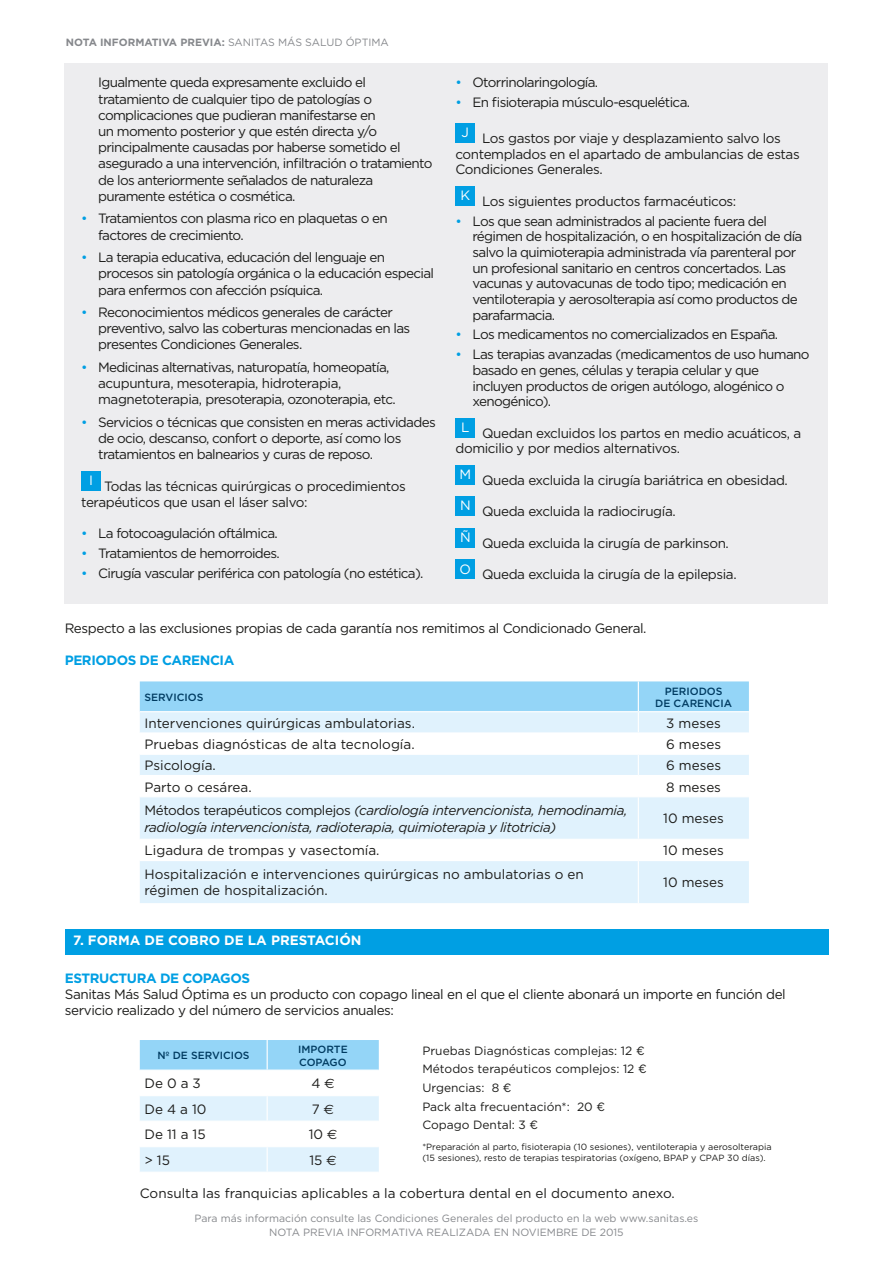
<style>
.page{position:relative;width:893px;height:1263px;background:#fff}
.page>*{position:absolute;margin:0;border:0;box-sizing:border-box;transform-origin:0 0}
.t1{font:13.5px/16.2px "Gotham";letter-spacing:-.05em;color:#1d1d1b}
.t2{font:13.5px/15.6px "Gotham";letter-spacing:-.03em;color:#1d1d1b}
.t3{font:13.5px/16.2px "Gotham";color:#1d1d1b}
.t4{font:italic 13.5px/16.2px "Gotham";letter-spacing:-.03em;color:#1d1d1b}
.t5{font:700 13.5px "Gotham";letter-spacing:-.03em;color:#009fe3}
.t6{font:700 13.5px "Gotham";color:#fff}
.t7{font:12px/18.6px "Gotham";color:#1d1d1b}
.t8{font:10.5px/13.5px "Gotham";color:#86888c;text-align:center}
.t9{font:500 10.5px/12.6px "Gotham";color:#003b61;text-align:center}
.t10{font:700 10.5px "Gotham";color:#86888c}
.t11{font:9px/10.8px "Gotham";color:#1d1d1b}
.s1{font-weight:400}
.s2{color:#009fe3}
.s3{font-style:normal}
.s4{font-family:"Euro Sans"}
</style>
<div class="page">
<div style="left:65px;top:64px;width:763px;height:540px;background:#ededef"></div>
<div style="left:81px;top:471px;width:20px;height:20px;background:#009fe3"></div>
<div style="left:455px;top:123px;width:20px;height:20px;background:#009fe3"></div>
<div style="left:455px;top:186px;width:20px;height:20px;background:#009fe3"></div>
<div style="left:455px;top:418px;width:20px;height:20px;background:#009fe3"></div>
<div style="left:455px;top:465px;width:20px;height:20px;background:#009fe3"></div>
<div style="left:455px;top:496px;width:20px;height:20px;background:#009fe3"></div>
<div style="left:455px;top:528px;width:20px;height:19px;background:#009fe3"></div>
<div style="left:455px;top:559px;width:20px;height:20px;background:#009fe3"></div>
<svg style="left:140px;top:797px;width:609px;height:106px;fill:#e0f2fd"></svg>
<svg style="left:140px;top:681px;width:609px;height:94px"></svg>
<hr style="left:638px;top:797px;width:1px;height:42px;background:#fff">
<hr style="left:140px;top:839px;width:498px;height:1px;background:#fff">
<hr style="left:638px;top:839px;width:111px;height:1px;background:#fff">
<svg style="left:638px;top:840px;width:1px;height:20px"></svg>
<hr style="left:140px;top:860px;width:498px;height:1px;background:#fff">
<hr style="left:638px;top:860px;width:111px;height:1px;background:#fff">
<hr style="left:638px;top:861px;width:1px;height:42px;background:#fff">
<div style="left:65px;top:929px;width:764px;height:26px;background:#009fe3"></div>
<svg style="left:140px;top:1040px;width:239px;height:131px"></svg>
<p class="t10" style="left:66px;top:35px;width:324px">NOTA INFORMATIVA PREVIA: <span class="s1">SANITAS MÁS SALUD ÓPTIMA</span></p>
<p class="t1" style="left:98px;top:74px;width:336px">Igualmente queda expresamente excluido el tratamiento de cualquier tipo de patologías o complicaciones que pudieran manifestarse en<br>un momento posterior y que estén directa y/o principalmente causadas por haberse sometido el asegurado a una intervención, infiltración o tratamiento de los anteriormente señalados de naturaleza puramente estética o cosmética.</p>
<p class="t1" style="left:98px;top:210px;width:291px;text-indent:-17px"><span class="s2">•</span> Tratamientos con plasma rico en plaquetas o en factores de crecimiento.</p>
<p class="t1" style="left:98px;top:249px;width:337px;text-indent:-17px"><span class="s2">•</span> La terapia educativa, educación del lenguaje en procesos sin patología orgánica o la educación especial para enfermos con afección psíquica.</p>
<p class="t1" style="left:98px;top:304px;width:314px;text-indent:-17px"><span class="s2">•</span> Reconocimientos médicos generales de carácter preventivo, salvo las coberturas mencionadas en las presentes Condiciones Generales.</p>
<p class="t1" style="left:98px;top:359px;width:299px;text-indent:-17px"><span class="s2">•</span> Medicinas alternativas, naturopatía, homeopatía, acupuntura, mesoterapia, hidroterapia, magnetoterapia, presoterapia, ozonoterapia, etc.</p>
<p class="t1" style="left:98px;top:414px;width:339px;text-indent:-17px"><span class="s2">•</span> Servicios o técnicas que consisten en meras actividades de ocio, descanso, confort o deporte, así como los tratamientos en balnearios y curas de reposo.</p>
<p class="t2" style="left:81px;top:478px;width:326px;text-indent:8px"><sup>I</sup> Todas las técnicas quirúrgicas o procedimientos terapéuticos que usan el láser salvo:</p>
<p class="t1" style="left:81px;top:525px;width:198px"><span class="s2">•</span> La fotocoagulación oftálmica.</p>
<p class="t1" style="left:81px;top:545px;width:200px"><span class="s2">•</span> Tratamientos de hemorroides.</p>
<p class="t1" style="left:81px;top:565px;width:344px"><span class="s2">•</span> Cirugía vascular periférica con patología (no estética).</p>
<p class="t1" style="left:455px;top:74px;width:144px"><span class="s2">•</span> Otorrinolaringología.</p>
<p class="t1" style="left:455px;top:94px;width:236px"><span class="s2">•</span> En fisioterapia músculo-esquelética.</p>
<p class="t2" style="left:455px;top:130px;width:346px;text-indent:6px"><sup>J</sup> Los gastos por viaje y desplazamiento salvo los contemplados en el apartado de ambulancias de estas<br>Condiciones Generales.</p>
<p class="t2" style="left:460px;top:193px;width:277px"><sup>K</sup> Los siguientes productos farmacéuticos:</p>
<p class="t1" style="left:472px;top:213px;width:331px;line-height:15.6px;text-indent:-17px"><span class="s2">•</span> Los que sean administrados al paciente fuera del régimen de hospitalización, o en hospitalización de día salvo la quimioterapia administrada vía parenteral por un profesional sanitario en centros concertados. Las vacunas y autovacunas de todo tipo; medicación en ventiloterapia y aerosolterapia así como productos de parafarmacia.</p>
<p class="t1" style="left:455px;top:326px;width:324px"><span class="s2">•</span> Los medicamentos no comercializados en España.</p>
<p class="t1" style="left:472px;top:347px;width:339px;line-height:15.6px;text-indent:-17px"><span class="s2">•</span> Las terapias avanzadas (medicamentos de uso humano basado en genes, células y terapia celular y que incluyen productos de origen autólogo, alogénico o xenogénico).</p>
<p class="t2" style="left:455px;top:425px;width:347px;text-indent:6px"><sup>L</sup> Quedan excluidos los partos en medio acuáticos, a domicilio y por medios alternativos.</p>
<p class="t2" style="left:459px;top:472px;width:330px"><sup>M</sup> Queda excluida la cirugía bariátrica en obesidad.</p>
<p class="t2" style="left:460px;top:503px;width:217px"><sup>N</sup> Queda excluida la radiocirugía.</p>
<p class="t2" style="left:460px;top:535px;width:270px"><sup>Ñ</sup> Queda excluida la cirugía de parkinson.</p>
<p class="t2" style="left:460px;top:566px;width:279px"><sup>O</sup> Queda excluida la cirugía de la epilepsia.</p>
<p class="t2" style="left:65px;top:620px;width:583px">Respecto a las exclusiones propias de cada garantía nos remitimos al Condicionado General.</p>
<p class="t5" style="left:65px;top:651px;width:171px">PERIODOS DE CARENCIA</p>
<p class="t9" style="left:144px;top:691px;width:61px">SERVICIOS</p>
<p class="t9" style="left:655px;top:684px;width:78px">PERIODOS<br>DE CARENCIA</p>
<p class="t3" style="left:144px;top:715px;width:272px">Intervenciones quirúrgicas ambulatorias.</p>
<p class="t1" style="left:666px;top:715px;width:56px">3 meses</p>
<p class="t3" style="left:144px;top:736px;width:272px">Pruebas diagnósticas de alta tecnología.</p>
<p class="t1" style="left:666px;top:736px;width:57px">6 meses</p>
<p class="t3" style="left:144px;top:757px;width:73px">Psicología.</p>
<p class="t1" style="left:666px;top:757px;width:57px">6 meses</p>
<p class="t3" style="left:144px;top:778px;width:109px">Parto o cesárea.</p>
<p class="t1" style="left:666px;top:778px;width:56px">8 meses</p>
<p class="t4" style="left:144px;top:802px;width:485px"><span class="s3">Métodos terapéuticos complejos</span> (cardiología intervencionista, hemodinamia, radiología intervencionista, radioterapia, quimioterapia y litotricia)</p>
<p class="t1" style="left:663px;top:810px;width:62px">10 meses</p>
<p class="t3" style="left:144px;top:842px;width:237px">Ligadura de trompas y vasectomía.</p>
<p class="t1" style="left:663px;top:842px;width:62px">10 meses</p>
<p class="t3" style="left:144px;top:866px;width:441px">Hospitalización e intervenciones quirúrgicas no ambulatorias o en régimen de hospitalización.</p>
<p class="t1" style="left:663px;top:874px;width:62px">10 meses</p>
<p class="t6" style="left:73px;top:932px;width:290px">7. FORMA DE COBRO DE LA PRESTACIÓN</p>
<p class="t5" style="left:65px;top:969px;width:187px">ESTRUCTURA DE COPAGOS</p>
<p class="t2" style="left:65px;top:986px;width:722px;line-height:16.2px">Sanitas Más Salud Óptima es un producto con copago lineal en el que el cliente abonará un importe en función del servicio realizado y del número de servicios anuales:</p>
<p class="t9" style="left:157px;top:1049px;width:94px">Nº DE SERVICIOS</p>
<p class="t9" style="left:298px;top:1043px;width:51px;text-align:left">IMPORTE<br>COPAGO</p>
<p class="t1" style="left:144px;top:1075px;width:58px">De 0 a 3</p>
<p class="t1" style="left:311px;top:1075px;width:25px">4 <span class="s4">€</span></p>
<p class="t1" style="left:144px;top:1101px;width:64px">De 4 a 10</p>
<p class="t1" style="left:312px;top:1101px;width:24px">7 <span class="s4">€</span></p>
<p class="t1" style="left:144px;top:1126px;width:63px">De 11 a 15</p>
<p class="t1" style="left:309px;top:1126px;width:30px">10 <span class="s4">€</span></p>
<p class="t1" style="left:144px;top:1152px;width:27px">&gt; 15</p>
<p class="t1" style="left:309px;top:1152px;width:29px">15 <span class="s4">€</span></p>
<p class="t7" style="left:422px;top:1041px;width:226px">Pruebas Diagnósticas complejas: 12 €<br>Métodos terapéuticos complejos: 12 €<br>Urgencias: 8 €<br>Pack alta frecuentación*: 20 €<br>Copago Dental: 3 €</p>
<p class="t11" style="left:422px;top:1141px;width:351px">*Preparación al parto, fisioterapia (10 sesiones), ventiloterapia y aerosolterapia (15 sesiones), resto de terapias tespiratorias (oxígeno, BPAP y CPAP 30 días).</p>
<p class="t3" style="left:140px;top:1185px;width:536px">Consulta las franquicias aplicables a la cobertura dental en el documento anexo.</p>
<p class="t8" style="left:195px;top:1212px;width:505px">Para más información consulte las Condiciones Generales del producto en la web www.sanitas.es<br>NOTA PREVIA INFORMATIVA REALIZADA EN NOVIEMBRE DE 2015</p>
</div>
